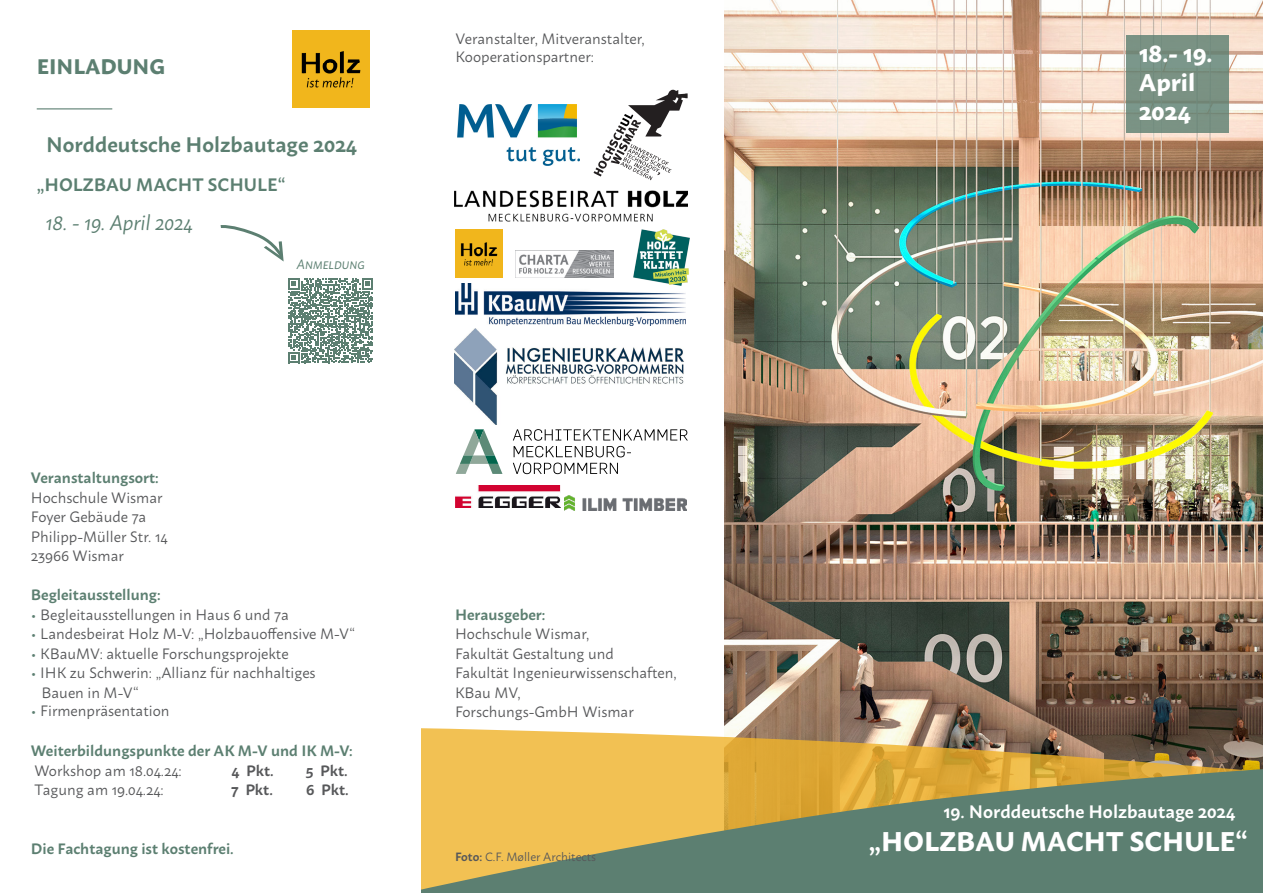
<style>
.page{position:relative;width:1263px;height:893px;background:#fff}
.page>*{position:absolute;margin:0;border:0;box-sizing:border-box;transform-origin:0 0}
.Pa0{font:700 27px "Macho";color:#fff}
.Default{font:700 24px "Macho";color:#fff}
.Pa0-2{font:700 24px "Macho";color:#fff}
.t1{font:600 21px "Macho";color:#5c7f71}
.t2{font:italic 21px "Macho";color:#5c7f71}
.t3{font:700 21px "Macho";color:#5c7f71}
.Pa0-3{font:600 18px "Macho";color:#fff}
.t4{font:600 18px "Macho";color:#5c7f71}
.Pa0-4{font:15px/19.5px "Macho";color:#57585a}
.Default-2{font:600 15px "Macho";color:#5c7f71}
.Pa0-5{font:600 15px "Macho";color:#5c7f71}
.t5{font:600 15px "Macho";color:#57585a}
.Default-3{font:15px "Macho";color:#57585a}
.t6{font:italic 13.5px "Macho";color:#5c7f71}
.Default-4{font:12px "Macho";color:#57585a}
.s1{color:#5c7f71}
.s2{font-weight:600}
</style>
<div class="page">
<img style="left:725px;top:0;width:538px;height:760px">
<svg style="left:421px;top:728px;width:839px;height:32px;background:#bb9858"></svg>
<svg style="left:421px;top:760px;width:842px;height:133px;background:#98975f"></svg>
<svg style="left:1127px;top:35px;width:102px;height:98px;background:#789183"></svg>
<img style="left:454px;top:329px;width:230px;height:96px">
<svg style="left:593px;top:90px;width:95px;height:90px"></svg>
<svg style="left:456px;top:429px;width:46px;height:45px"></svg>
<svg style="left:513px;top:429px;width:175px;height:45px"></svg>
<img style="left:455px;top:284px;width:230px;height:42px">
<img style="left:515px;top:251px;width:98px;height:26px">
<img style="left:455px;top:230px;width:48px;height:47px">
<hr style="left:37px;top:108px;width:75px;height:1px;background:#5c7f71">
<img style="left:458px;top:105px;width:121px;height:60px">
<img style="left:454px;top:190px;width:234px;height:32px">
<img style="left:456px;top:485px;width:104px;height:22px">
<img style="left:564px;top:496px;width:122px;height:14px">
<img style="left:293px;top:31px;width:76px;height:77px">
<svg style="left:288px;top:278px;width:85px;height:85px"></svg>
<svg style="left:220px;top:225px;width:64px;height:36px"></svg>
<img style="left:633px;top:230px;width:56px;height:56px">
<p class="t3" style="left:37px;top:47px;width:130px">EINLADUNG</p>
<p class="t1" style="left:46px;top:125px;width:312px">Norddeutsche Holzbautage 2024</p>
<p class="t4" style="left:37px;top:168px;width:250px">„HOLZBAU MACHT SCHULE“</p>
<p class="t2" style="left:46px;top:204px;width:149px">18. - 19. April 2024</p>
<p class="t6" style="left:297px;top:252px;width:69px">Anmeldung</p>
<p class="Pa0-5" style="left:31px;top:464px;width:129px">Veranstaltungsort:</p>
<p class="Pa0-4" style="left:31px;top:486px;width:133px">Hochschule Wismar</p>
<p class="Pa0-4" style="left:31px;top:505px;width:117px">Foyer Gebäude 7a</p>
<p class="Pa0-4" style="left:31px;top:525px;width:138px">Philipp-Müller Str. 14</p>
<p class="Pa0-4" style="left:31px;top:544px;width:95px">23966 Wismar</p>
<p class="Pa0-5" style="left:31px;top:581px;width:131px">Begleitausstellung:</p>
<p class="Pa0-4" style="left:31px;top:603px;width:260px"><span class="s1">•</span> Begleitausstellungen in Haus 6 und 7a</p>
<p class="Pa0-4" style="left:31px;top:622px;width:326px"><span class="s1">•</span> Landesbeirat Holz M-V: „Holzbauoffensive M-V“</p>
<p class="Pa0-4" style="left:31px;top:642px;width:259px"><span class="s1">•</span> KBauMV: aktuelle Forschungsprojekte</p>
<p class="Pa0-4" style="left:42px;top:661px;width:275px;text-indent:-11px"><span class="s1">•</span> IHK zu Schwerin: „Allianz für nachhaltiges<br>Bauen in M-V“</p>
<p class="Default-3" style="left:31px;top:697px;width:140px"><span class="s1">•</span> Firmenpräsentation</p>
<p class="Default-2" style="left:31px;top:737px;width:323px">Weiterbildungspunkte der AK M-V und IK M-V:</p>
<p class="Pa0-4" style="left:34px;top:759px;width:149px">Workshop am 18.04.24:</p>
<p class="t5" style="left:232px;top:757px;width:44px">4 Pkt.</p>
<p class="t5" style="left:306px;top:757px;width:43px">5 Pkt.</p>
<p class="Pa0-4" style="left:34px;top:778px;width:131px">Tagung am 19.04.24:</p>
<p class="t5" style="left:231px;top:776px;width:43px">7 Pkt.</p>
<p class="t5" style="left:306px;top:776px;width:44px">6 Pkt.</p>
<p class="Default-2" style="left:31px;top:835px;width:204px">Die Fachtagung ist kostenfrei.</p>
<p class="Pa0-4" style="left:456px;top:28px;width:191px">Veranstalter, Mitveranstalter,</p>
<p class="Pa0-4" style="left:456px;top:46px;width:140px">Kooperationspartner:</p>
<p class="Pa0-5" style="left:455px;top:601px;width:92px">Herausgeber:</p>
<p class="Pa0-4" style="left:455px;top:622px;width:136px">Hochschule Wismar,</p>
<p class="Pa0-4" style="left:455px;top:642px;width:160px">Fakultät Gestaltung und</p>
<p class="Pa0-4" style="left:455px;top:661px;width:223px">Fakultät Ingenieurwissenschaften,</p>
<p class="Pa0-4" style="left:455px;top:681px;width:67px">KBau MV,</p>
<p class="Pa0-4" style="left:455px;top:700px;width:180px">Forschungs-GmbH Wismar</p>
<p class="Default-4" style="left:455px;top:846px;width:142px"><span class="s2">Foto:</span> C.F. Møller Architects</p>
<p class="Pa0-2" style="left:1139px;top:32px;width:75px">18.- 19.</p>
<p class="Default" style="left:1139px;top:61px;width:58px">April</p>
<p class="Default" style="left:1139px;top:90px;width:54px">2024</p>
<p class="Pa0-3" style="left:943px;top:796px;width:293px">19. Norddeutsche Holzbautage 2024</p>
<p class="Pa0" style="left:869px;top:817px;width:380px">„HOLZBAU MACHT SCHULE“</p>
</div>
